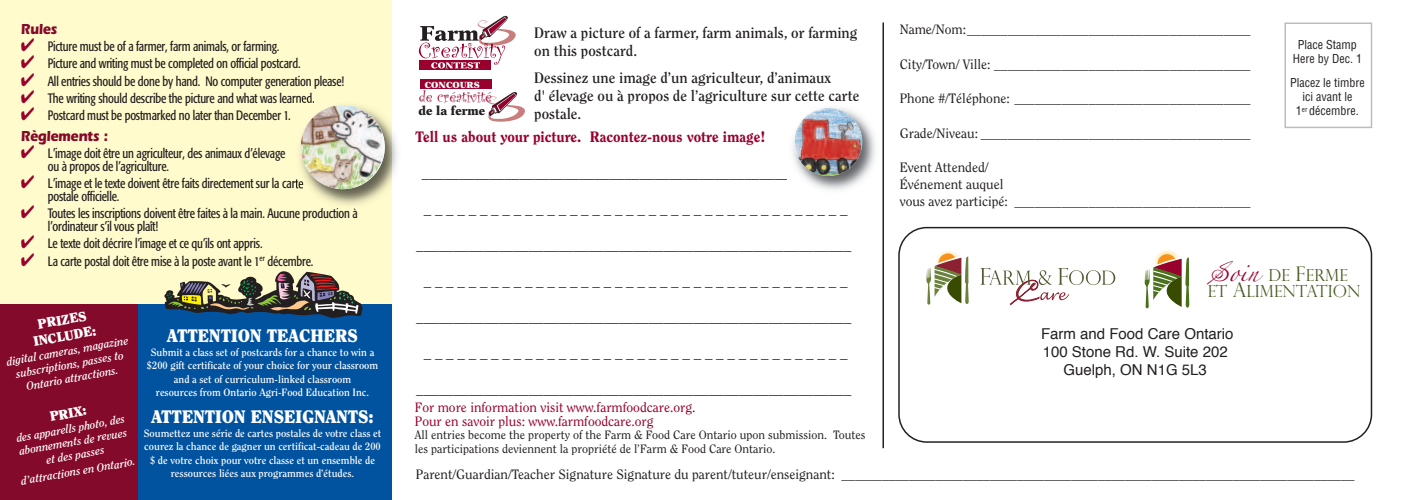
<style>
.page{position:relative;width:1404px;height:500px;background:#fff}
.page>*{position:absolute;margin:0;border:0;box-sizing:border-box;transform-origin:0 0}
.t1{font:900 18px "Clearface";color:#fff;scale:.95 1}
.t2{font:17.25px "Zapfino";color:#98012d}
.t3{font:300 16.65px/16.6px "Perpetua Titling";color:#44591f}
.t4{font:15.9px "Curlz";color:#98012d}
.t5{font:15px "Clearface";color:#231f20}
.t6{font:700 15px/18px "Clearface";color:#231f20}
.t7{font:15px/18px "Helvetica";color:#231f20;text-align:center}
.t8{font:800 15px "Clearface";color:#98012d}
.t9{font:700 15px "Itc Eras";letter-spacing:-.02em;color:#840a2b;scale:.9 1}
.t10{font:condensed 13.5px/12.8px "Formata";letter-spacing:-.015em;color:#231f20;scale:.9 1}
.t11{font:13.5px/16.5px "Clearface";color:#231f20}
.t12{font:13.5px/13.5px "Clearface";color:#98012d}
.t13{font:900 13.5px/16.2px "Clearface";color:#fff;text-align:center}
.t14{font:900 12.6px "New Aster";color:#231f20;scale:.9 1}
.t15{font:12px/13.5px "Clearface";color:#231f20}
.t16{font:condensed 12px/14.4px "Helvetica";color:#231f20;text-align:center}
.t17{font:italic 700 11.25px/13.8px "Clearface";color:#fff;text-align:center}
.t18{font:700 10.5px/13.5px "Clearface";color:#fff;text-align:center}
.t19{font:900 8.85px "New Aster";color:#fff}
.s1{color:#98012d}
.s2{font-family:"Carlotta";font-size:27.6px}
.s3{font-size:20.1px}
</style>
<div class="page">
<div style="left:137px;top:304px;width:255px;height:196px;background:#0153a0"></div>
<div style="left:0;top:0;width:392px;height:304px;background:#fffbcc"></div>
<svg style="left:420px;top:68px;width:71px;height:2px"></svg>
<svg style="left:419px;top:16px;width:97px;height:52px"></svg>
<div style="left:1284px;top:22px;width:88px;height:106px;border:2px solid #bcbdc0"></div>
<hr style="left:882px;top:22px;width:2px;height:426px;background:#231f20">
<svg style="left:898px;top:227px;width:474px;height:215px"></svg>
<svg style="left:487px;top:92px;width:38px;height:30px"></svg>
<div style="left:420px;top:80px;width:72px;height:9px;background:#98012d"></div>
<div style="left:0;top:304px;width:138px;height:196px;background:#840a2b"></div>
<img style="left:793px;top:107px;width:82px;height:83px">
<img style="left:794px;top:108px;width:68px;height:68px;border-radius:50%">
<img style="left:294px;top:99px;width:104px;height:106px">
<img style="left:301px;top:105px;width:84px;height:84px;border-radius:50%">
<svg style="left:164px;top:271px;width:199px;height:47px"></svg>
<svg style="left:1145px;top:247px;width:44px;height:61px"></svg>
<div style="left:1236px;top:299px;width:69px;height:18px;background:#fff"></div>
<p class="t9" style="left:21px;top:23px;width:42px">Rules</p>
<p class="t10" style="left:21px;top:41px;width:289px"><span class="s1">✔</span> Picture must be of a farmer, farm animals, or farming.</p>
<p class="t10" style="left:21px;top:58px;width:312px"><span class="s1">✔</span> Picture and writing must be completed on official postcard.</p>
<p class="t10" style="left:21px;top:75px;width:361px"><span class="s1">✔</span> All entries should be done by hand. No computer generation please!</p>
<p class="t10" style="left:21px;top:92px;width:328px"><span class="s1">✔</span> The writing should describe the picture and what was learned.</p>
<p class="t10" style="left:21px;top:110px;width:301px"><span class="s1">✔</span> Postcard must be postmarked no later than December 1.</p>
<p class="t9" style="left:21px;top:131px;width:98px">Règlements :</p>
<p class="t10" style="left:48px;top:148px;width:266px;text-indent:-27px"><span class="s1">✔</span> L’image doit être un agriculteur, des animaux d’élevage ou à propos de l’agriculture.</p>
<p class="t10" style="left:48px;top:178px;width:286px;text-indent:-27px"><span class="s1">✔</span> L’image et le texte doivent être faits directement sur la carte postale officielle.</p>
<p class="t10" style="left:48px;top:208px;width:346px;text-indent:-27px"><span class="s1">✔</span> Toutes les inscriptions doivent être faites à la main. Aucune production à l’ordinateur s’il vous plaît!</p>
<p class="t10" style="left:21px;top:238px;width:270px"><span class="s1">✔</span> Le texte doit décrire l’image et ce qu’ils ont appris.</p>
<p class="t10" style="left:21px;top:255px;width:327px"><span class="s1">✔</span> La carte postal doit être mise à la poste avant le 1<sup>er</sup> décembre.</p>
<p class="t13" style="left:30px;top:318px;width:65px;rotate:-10deg">PRIZES<br>INCLUDE:</p>
<p class="t17" style="left:6px;top:355px;width:125px;rotate:-10deg">digital cameras, magazine subscriptions, passes to<br>Ontario attractions.</p>
<p class="t13" style="left:49px;top:409px;width:39px;rotate:-10deg">PRIX:</p>
<p class="t17" style="left:16px;top:431px;width:111px;rotate:-10deg">des apparells photo, des abonnements de revues et des passes</p>
<p class="t17" style="left:20px;top:474px;width:117px;rotate:-10deg">d’attractions en Ontario.</p>
<h1 class="t1" style="left:167px;top:328px;width:202px">ATTENTION TEACHERS</h1>
<p class="t18" style="left:147px;top:345px;width:233px">Submit a class set of postcards for a chance to win a $200 gift certificate of your choice for your classroom and a set of curriculum-linked classroom<br>resources from Ontario Agri-Food Education Inc.</p>
<h1 class="t1" style="left:151px;top:409px;width:236px">ATTENTION ENSEIGNANTS:</h1>
<p class="t18" style="left:144px;top:426px;width:239px">Soumettez une série de cartes postales de votre class et courez la chance de gagner un certificat-cadeau de 200 $ de votre choix pour votre classe et un ensemble de ressources liées aux programmes d’études.</p>
<p class="t6" style="left:534px;top:24px;width:325px">Draw a picture of a farmer, farm animals, or farming on this postcard.</p>
<p class="t6" style="left:534px;top:69px;width:327px">Dessinez une image d’un agriculteur, d’animaux<br>d' élevage ou à propos de l’agriculture sur cette carte postale.</p>
<p class="t8" style="left:415px;top:130px;width:352px">Tell us about your picture. Racontez-nous votre image!</p>
<p class="t5" style="left:422px;top:166px;width:384px">___________________________________________________</p>
<p class="t5" style="left:424px;top:202px;width:425px">_ _ _ _ _ _ _ _ _ _ _ _ _ _ _ _ _ _ _ _ _ _ _ _ _ _ _ _ _ _ _ _ _ _ _ _ _ _</p>
<p class="t5" style="left:416px;top:238px;width:436px">__________________________________________________________</p>
<p class="t5" style="left:424px;top:274px;width:425px">_ _ _ _ _ _ _ _ _ _ _ _ _ _ _ _ _ _ _ _ _ _ _ _ _ _ _ _ _ _ _ _ _ _ _ _ _ _</p>
<p class="t5" style="left:416px;top:310px;width:436px">__________________________________________________________</p>
<p class="t5" style="left:424px;top:346px;width:425px">_ _ _ _ _ _ _ _ _ _ _ _ _ _ _ _ _ _ _ _ _ _ _ _ _ _ _ _ _ _ _ _ _ _ _ _ _ _</p>
<p class="t5" style="left:416px;top:382px;width:436px">__________________________________________________________</p>
<p class="t12" style="left:415px;top:401px;width:282px">For more information visit www.farmfoodcare.org.<br>Pour en savoir plus: www.farmfoodcare.org</p>
<p class="t15" style="left:415px;top:429px;width:452px">All entries become the property of the Farm &amp; Food Care Ontario upon submission. Toutes les participations deviennent la propriété de l’Farm &amp; Food Care Ontario.</p>
<p class="t19" style="left:425px;top:81px;width:56px">CONCOURS</p>
<p class="t4" style="left:419px;top:86px;width:74px">de créativité</p>
<p class="t14" style="left:419px;top:105px;width:76px">de la ferme</p>
<p class="t11" style="left:900px;top:22px;width:352px">Name/Nom:__________________________________________</p>
<p class="t11" style="left:900px;top:57px;width:352px">City/Town/ Ville: ______________________________________</p>
<p class="t11" style="left:900px;top:91px;width:352px">Phone #/Téléphone: ___________________________________</p>
<p class="t11" style="left:900px;top:126px;width:352px">Grade/Niveau: ________________________________________</p>
<p class="t11" style="left:900px;top:160px;width:105px">Event Attended/<br>Événement auquel</p>
<p class="t16" style="left:1293px;top:37px;width:71px">Place Stamp<br>Here by Dec. 1</p>
<p class="t16" style="left:1290px;top:75px;width:76px">Placez le timbre ici avant le<br>1<sup>er</sup> décembre.</p>
<p class="t2" style="left:1211px;top:265px;width:49px"><span class="s2">S</span>oin</p>
<p class="t3" style="left:1208px;top:266px;width:154px;text-indent:61px">DE <span class="s3">F</span>ERME<br>ET <span class="s3">A</span>LIMENTATION</p>
<p class="t7" style="left:1041px;top:326px;width:194px">Farm and Food Care Ontario<br>100 Stone Rd. W. Suite 202<br>Guelph, ON N1G 5L3</p>
<p class="t11" style="left:416px;top:466px;width:940px">Parent/Guardian/Teacher Signature Signature du parent/tuteur/enseignant: ____________________________________________________________________________</p>
</div>
